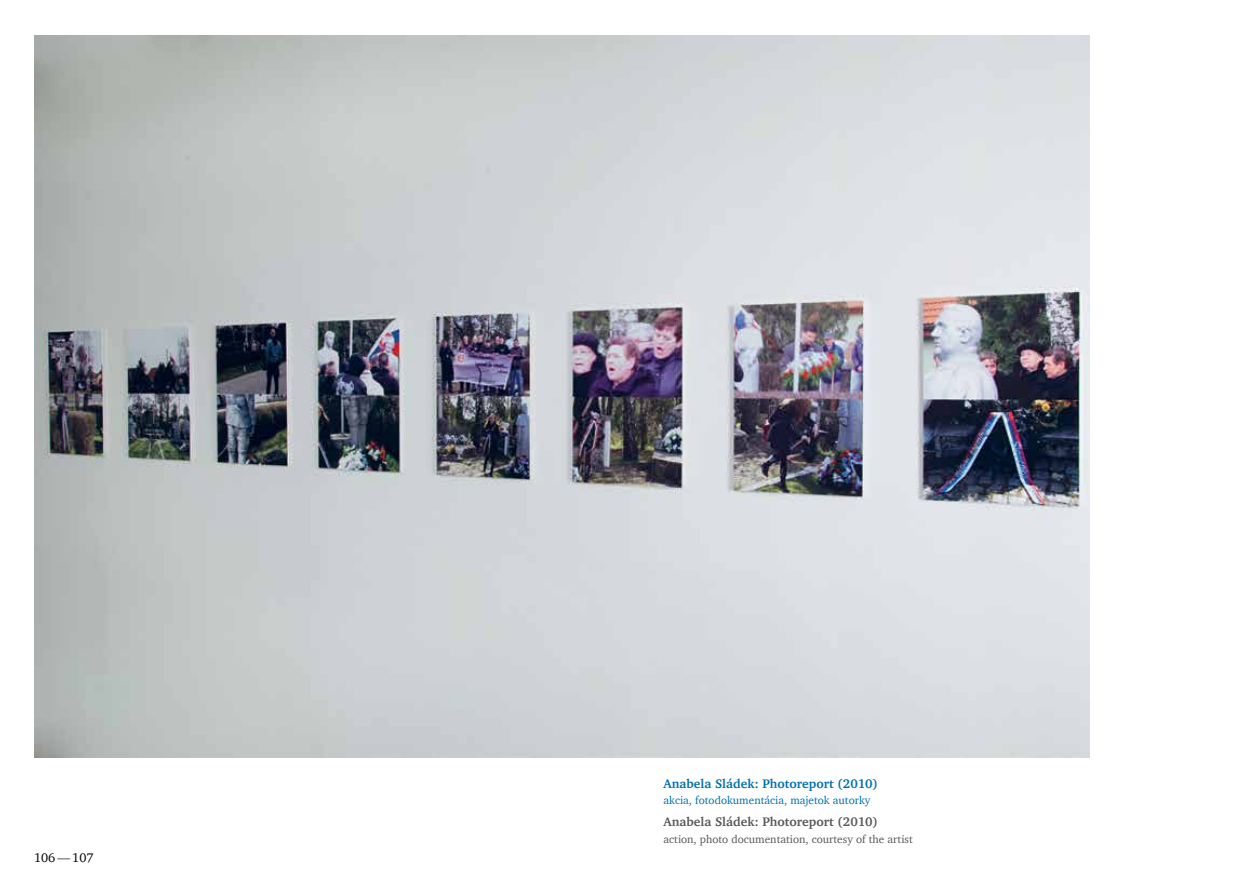
<style>
.page{position:relative;width:1259px;height:893px;background:#fff}
.page>*{position:absolute;margin:0;border:0;box-sizing:border-box;transform-origin:0 0}
.t1{font:700 12.75px "Charter";color:#0071ae}
.t2{font:700 12.75px "Charter";color:#58595b}
.t3{font:12.75px "Charter";color:#000}
.t4{font:11.25px "Charter";color:#58595b}
.t5{font:11.25px "Charter";color:#0071ae}
</style>
<div class="page">
<img style="left:34px;top:35px;width:1055px;height:722px">
<p class="t3" style="left:34px;top:847px;width:61px">106 — 107</p>
<p class="t1" style="left:663px;top:772px;width:216px">Anabela Sládek: Photoreport (2010)</p>
<p class="t5" style="left:663px;top:790px;width:208px">akcia, fotodokumentácia, majetok autorky</p>
<p class="t2" style="left:663px;top:811px;width:216px">Anabela Sládek: Photoreport (2010)</p>
<p class="t4" style="left:663px;top:829px;width:251px">action, photo documentation, courtesy of the artist</p>
</div>
